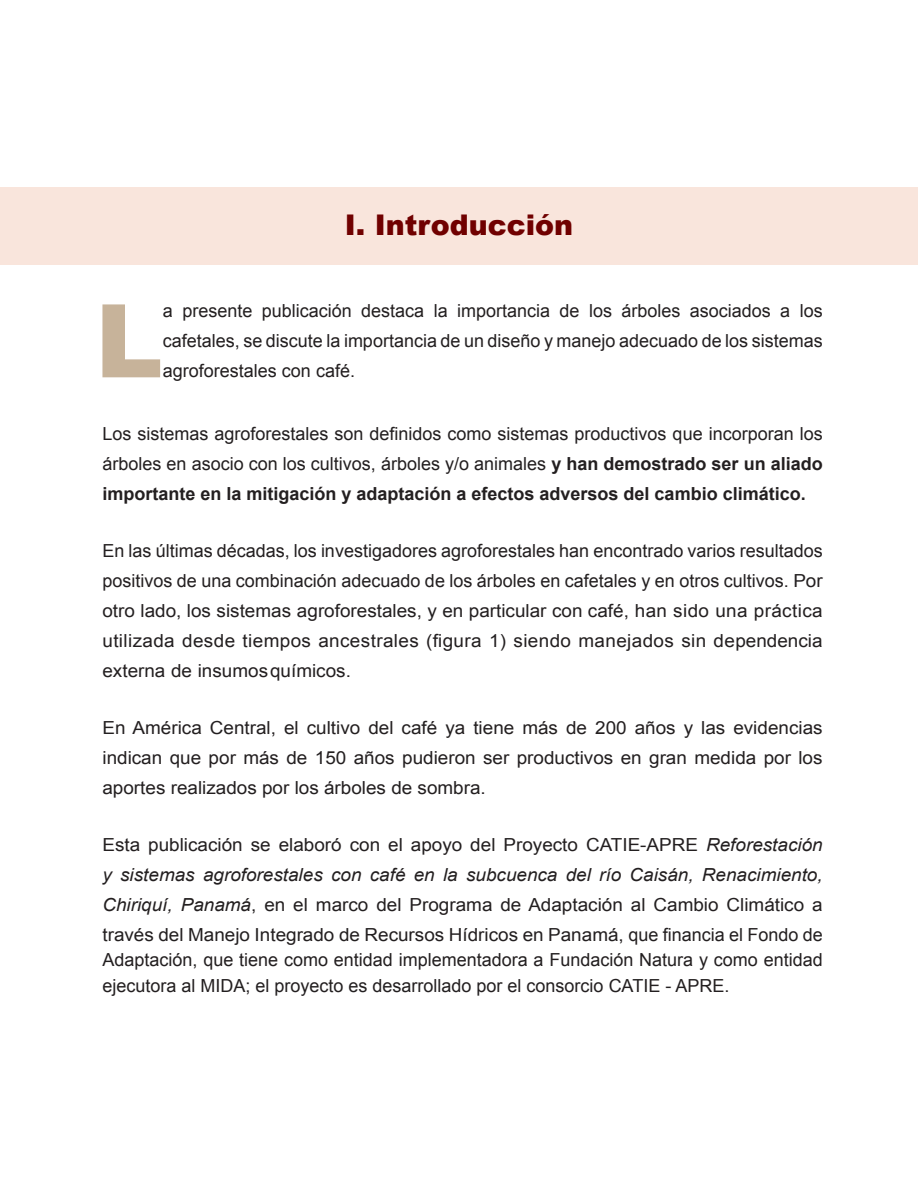
<style>
.page{position:relative;width:918px;height:1188px;background:#fff}
.page>*{position:absolute;margin:0;border:0;box-sizing:border-box;transform-origin:0 0}
.t1{font:900 101.85px "Arial";color:#c7b39a}
.Estilo_de_párrafo_2{font:900 28.5px "Arial";color:#700000}
.Body_Text{font:18px/30px "Arial";color:#231f20;text-align:justify}
.No_Spacing{font:18px/30px "Arial";color:#231f20;text-align:justify;scale:1.05 1}
.Body_Text-2{font:18px/30px "Arial";color:#231f20;text-align:justify;scale:1.05 1}
.No_Spacing-2{font:18px/25.5px "Arial";color:#231f20}
.s1{font-weight:700}
.s2{font-style:italic}
</style>
<div class="page">
<div style="left:0;top:188px;width:918px;height:77px;background:#f9e5dc"></div>
<p class="Estilo_de_párrafo_2" style="left:345px;top:204px;width:230px">I. Introducción</p>
<p class="t1" style="left:95px;top:267px;width:69px">L</p>
<p class="Body_Text" style="left:163px;top:296px;width:661px">a presente publicación destaca la importancia de los árboles asociados a los cafetales, se discute la importancia de un diseño y manejo adecuado de los sistemas agroforestales con café.</p>
<p class="Body_Text" style="left:102px;top:418px;width:722px">Los sistemas agroforestales son definidos como sistemas productivos que incorporan los árboles en asocio con los cultivos, árboles y/o animales <span class="s1">y han demostrado ser un aliado importante en la mitigación y adaptación a efectos adversos del cambio climático.</span></p>
<p class="Body_Text" style="left:102px;top:535px;width:722px">En las últimas décadas, los investigadores agroforestales han encontrado varios resultados positivos de una combinación adecuado de los árboles en cafetales y en otros cultivos. Por otro lado, los sistemas agroforestales, y en particular con café, han sido una práctica utilizada desde tiempos ancestrales (figura 1) siendo manejados sin dependencia externa de insumos químicos.</p>
<p class="Body_Text-2" style="left:102px;top:712px;width:687px">En América Central, el cultivo del café ya tiene más de 200 años y las evidencias indican que por más de 150 años pudieron ser productivos en gran medida por los aportes realizados por los árboles de sombra.</p>
<p class="No_Spacing" style="left:102px;top:829px;width:687px">Esta publicación se elaboró con el apoyo del Proyecto CATIE-APRE <span class="s2">Reforestación y sistemas agroforestales con café en la subcuenca del río Caisán, Renacimiento, Chiriquí, Panamá</span>, en el marco del Programa de Adaptación al Cambio Climático a través del Manejo Integrado de Recursos Hídricos en Panamá, que financia el Fondo de</p>
<p class="No_Spacing-2" style="left:102px;top:947px;width:722px">Adaptación, que tiene como entidad implementadora a Fundación Natura y como entidad ejecutora al MIDA; el proyecto es desarrollado por el consorcio CATIE - APRE.</p>
</div>
